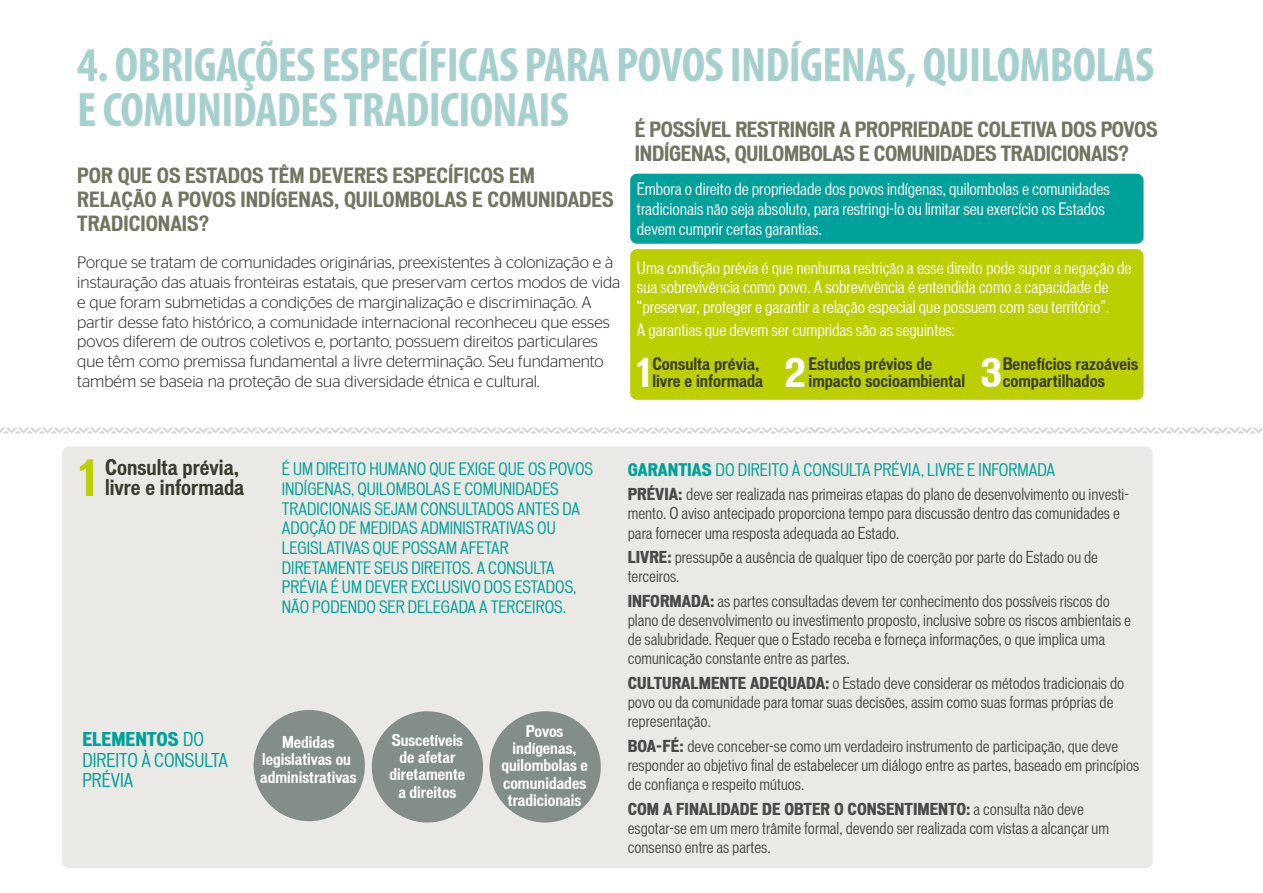
<style>
.page{position:relative;width:1263px;height:893px;background:#fff}
.page>*{position:absolute;margin:0;border:0;box-sizing:border-box;transform-origin:0 0}
.t1{font:700 condensed 48.75px/44.7px "Myriad Pro";letter-spacing:-.015em;color:#a6d0ce}
.t2{font:700 condensed 47.55px "Vonnes";color:#bccf00}
.t3{font:700 condensed 37.95px "Vonnes";color:#fff}
.t4{font:700 condensed 20.7px/20.7px "Vonnes";color:#3a3c30}
.t5{font:700 condensed 19.95px/24px "Vonnes";letter-spacing:-.015em;color:#737561}
.t6{font:condensed 18.15px/20.7px "Vonnes";color:#00a19a}
.t7{font:condensed 16.65px "Vonnes";color:#00a19a}
.t8{font:300 16.5px/19.8px "Stag Sans";color:#1d1d1b}
.t9{font:700 condensed 16.5px/16.5px "Vonnes";color:#3a3c30}
.t10{font:condensed 16.35px/19.6px "Vonnes";color:#fff}
.t11{font:condensed 16.35px/19.6px "Vonnes";color:#00a19a}
.t12{font:condensed 15.75px/19.2px "Vonnes";color:#4a4a49}
.t13{font:700 condensed 15.6px/17.4px "Vonnes";color:#fff;text-align:center}
.s1{font-weight:700;font-stretch:expanded}
</style>
<div class="page">
<svg style="left:0;top:427px;width:1262px;height:6px"></svg>
<div style="left:630px;top:174px;width:513px;height:70px;background:#00a19a;border-radius:7px"></div>
<div style="left:62px;top:446px;width:1091px;height:422px;background:#ebe9e6;border-radius:7px"></div>
<div style="left:630px;top:249px;width:513px;height:151px;background:#bccf00;border-radius:7px"></div>
<div style="left:254px;top:710px;width:111px;height:111px;background:#838d89;border-radius:50%"></div>
<div style="left:372px;top:711px;width:111px;height:111px;background:#838d89;border-radius:50%"></div>
<div style="left:489px;top:711px;width:112px;height:111px;background:#838d89;border-radius:50%"></div>
<h1 class="t1" style="left:77px;top:42px;width:1078px">4. OBRIGAÇÕES ESPECÍFICAS PARA POVOS INDÍGENAS, QUILOMBOLAS<br>E COMUNIDADES TRADICIONAIS</h1>
<p class="t5" style="left:77px;top:164px;width:538px">POR QUE OS ESTADOS TÊM DEVERES ESPECÍFICOS EM<br>RELAÇÃO A POVOS INDÍGENAS, QUILOMBOLAS E COMUNIDADES<br>TRADICIONAIS?</p>
<p class="t8" style="left:77px;top:252px;width:545px">Porque se tratam de comunidades originárias, preexistentes à colonização e à instauração das atuais fronteiras estatais, que preservam certos modos de vida e que foram submetidas a condições de marginalização e discriminação. A partir desse fato histórico, a comunidade internacional reconheceu que esses povos diferem de outros coletivos e, portanto, possuem direitos particulares que têm como premissa fundamental a livre determinação. Seu fundamento também se baseia na proteção de sua diversidade étnica e cultural.</p>
<p class="t5" style="left:635px;top:118px;width:524px">É POSSÍVEL RESTRINGIR A PROPRIEDADE COLETIVA DOS POVOS<br>INDÍGENAS, QUILOMBOLAS E COMUNIDADES TRADICIONAIS?</p>
<p class="t10" style="left:637px;top:179px;width:475px">Embora o direito de propriedade dos povos indígenas, quilombolas e comunidades tradicionais não seja absoluto, para restringi-lo ou limitar seu exercício os Estados devem cumprir certas garantias.</p>
<p class="t10" style="left:637px;top:258px;width:496px">Uma condição prévia é que nenhuma restrição a esse direito pode supor a negação de sua sobrevivência como povo. A sobrevivência é entendida como a capacidade de “preservar, proteger e garantir a relação especial que possuem com seu território”.</p>
<p class="t10" style="left:637px;top:320px;width:319px">A garantias que devem ser cumpridas são as seguintes:</p>
<p class="t9" style="left:652px;top:356px;width:112px">Consulta prévia, livre e informada</p>
<p class="t9" style="left:808px;top:356px;width:125px">Estudos prévios de</p>
<h3 class="t3" style="left:637px;top:351px;width:15px">1</h3>
<h3 class="t3" style="left:784px;top:351px;width:23px">2</h3>
<p class="t9" style="left:1003px;top:356px;width:137px">Benefícios razoáveis compartilhados</p>
<h3 class="t3" style="left:981px;top:351px;width:23px">3</h3>
<p class="t9" style="left:808px;top:372px;width:158px">impacto socioambiental</p>
<h3 class="t4" style="left:105px;top:457px;width:141px">Consulta prévia, livre e informada</h3>
<h2 class="t2" style="left:79px;top:450px;width:18px">1</h2>
<p class="t11" style="left:282px;top:460px;width:313px">É UM DIREITO HUMANO QUE EXIGE QUE OS POVOS INDÍGENAS, QUILOMBOLAS E COMUNIDADES TRADICIONAIS SEJAM CONSULTADOS ANTES DA ADOÇÃO DE MEDIDAS ADMINISTRATIVAS OU LEGISLATIVAS QUE POSSAM AFETAR DIRETAMENTE SEUS DIREITOS. A CONSULTA PRÉVIA É UM DEVER EXCLUSIVO DOS ESTADOS, NÃO PODENDO SER DELEGADA A TERCEIROS.</p>
<p class="t7" style="left:628px;top:460px;width:429px"><span class="s1">GARANTIAS</span> DO DIREITO À CONSULTA PRÉVIA, LIVRE E INFORMADA</p>
<p class="t12" style="left:628px;top:485px;width:503px"><span class="s1">PRÉVIA:</span> deve ser realizada nas primeiras etapas do plano de desenvolvimento ou investi&shy;mento. O aviso antecipado proporciona tempo para discussão dentro das comunidades e para fornecer uma resposta adequada ao Estado.</p>
<p class="t12" style="left:628px;top:548px;width:472px"><span class="s1">LIVRE:</span> pressupõe a ausência de qualquer tipo de coerção por parte do Estado ou de terceiros.</p>
<p class="t12" style="left:628px;top:591px;width:505px"><span class="s1">INFORMADA:</span> as partes consultadas devem ter conhecimento dos possíveis riscos do plano de desenvolvimento ou investimento proposto, inclusive sobre os riscos ambientais e de salubridade. Requer que o Estado receba e forneça informações, o que implica uma comunicação constante entre as partes.</p>
<p class="t12" style="left:628px;top:673px;width:498px"><span class="s1">CULTURALMENTE ADEQUADA:</span> o Estado deve considerar os métodos tradicionais do povo ou da comunidade para tomar suas decisões, assim como suas formas próprias de representação.</p>
<p class="t12" style="left:628px;top:736px;width:513px"><span class="s1">BOA-FÉ:</span> deve conceber-se como um verdadeiro instrumento de participação, que deve responder ao objetivo final de estabelecer um diálogo entre as partes, baseado em princípios de confiança e respeito mútuos.</p>
<p class="t12" style="left:628px;top:799px;width:483px"><span class="s1">COM A FINALIDADE DE OBTER O CONSENTIMENTO:</span> a consulta não deve esgotar-se em um mero trâmite formal, devendo ser realizada com vistas a alcançar um consenso entre as partes.</p>
<p class="t13" style="left:260px;top:733px;width:98px">Medidas legislativas ou administrativas</p>
<p class="t13" style="left:390px;top:731px;width:77px">Suscetíveis de afetar diretamente a direitos</p>
<p class="t13" style="left:501px;top:722px;width:88px">Povos indígenas, quilombolas e comunidades tradicionais</p>
<p class="t6" style="left:82px;top:729px;width:147px"><span class="s1">ELEMENTOS</span> DO<br>DIREITO À CONSULTA<br>PRÉVIA</p>
</div>
